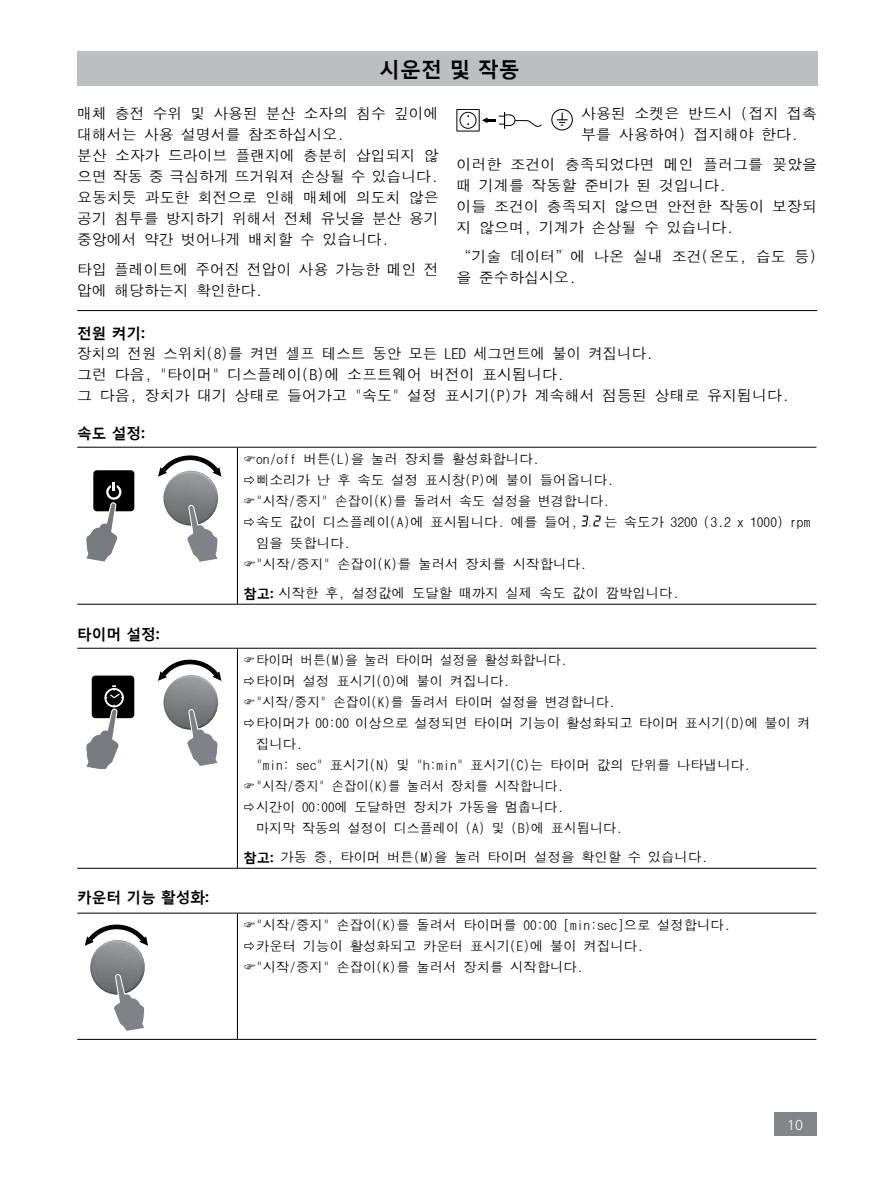
<style>
.page{position:relative;width:893px;height:1187px;background:#fff}
.page>*{position:absolute;margin:0;border:0;box-sizing:border-box;transform-origin:0 0}
.t1{font:700 21px "Malgun Gothic";color:#000}
.t2{font:15px/21px "Dotum Che";color:#000}
.t3{font:15px/21px "Dotum Che";color:#000;scale:.96 1}
.t4{font:700 15px "Malgun Gothic";color:#000}
.t5{font:300 15px "Frutiger Next IKA";color:#fff}
.t6{font:13.5px/21px "Dotum Che";color:#000}
.t7{font:13.5px/21px "Dotum Che";color:#000;scale:.94 1}
.s1{font-family:"Malgun Gothic";font-weight:700}
</style>
<div class="page">
<div style="left:774px;top:1112px;width:42px;height:23px;background:#838487"></div>
<hr style="left:77px;top:447px;width:160px;height:1px;background:#000">
<hr style="left:77px;top:604px;width:160px;height:1px;background:#000">
<hr style="left:237px;top:447px;width:579px;height:1px;background:#000">
<hr style="left:237px;top:447px;width:1px;height:157px;background:#000">
<hr style="left:237px;top:604px;width:579px;height:1px;background:#000">
<svg style="left:581px;top:515px;width:20px;height:11px"></svg>
<div style="left:93px;top:469px;width:42px;height:43px;background:#000;border-radius:4px"></div>
<div style="left:92px;top:468px;width:44px;height:44px;border:2px solid #fff;border-radius:4px"></div>
<svg style="left:86px;top:482px;width:35px;height:80px"></svg>
<svg style="left:158px;top:455px;width:63px;height:107px"></svg>
<hr style="left:77px;top:648px;width:160px;height:1px;background:#000">
<hr style="left:77px;top:867px;width:160px;height:1px;background:#000">
<hr style="left:237px;top:648px;width:579px;height:1px;background:#000">
<hr style="left:237px;top:648px;width:1px;height:219px;background:#000">
<hr style="left:237px;top:867px;width:579px;height:1px;background:#000">
<div style="left:91px;top:674px;width:44px;height:45px;background:#000;border-radius:4px"></div>
<div style="left:90px;top:674px;width:46px;height:45px;border:2px solid #fff;border-radius:4px"></div>
<svg style="left:86px;top:685px;width:38px;height:83px"></svg>
<svg style="left:158px;top:659px;width:63px;height:107px"></svg>
<hr style="left:77px;top:912px;width:160px;height:1px;background:#000">
<hr style="left:77px;top:1039px;width:160px;height:1px;background:#000">
<hr style="left:237px;top:912px;width:579px;height:1px;background:#000">
<hr style="left:237px;top:913px;width:1px;height:126px;background:#000">
<hr style="left:237px;top:1039px;width:579px;height:1px;background:#000">
<svg style="left:85px;top:924px;width:63px;height:107px"></svg>
<div style="left:77px;top:51px;width:740px;height:34px;background:#bcbec0"></div>
<div style="left:551px;top:109px;width:22px;height:21px;border:1px solid #000;border-radius:50%"></div>
<svg style="left:557px;top:113px;width:11px;height:13px"></svg>
<svg style="left:456px;top:109px;width:86px;height:22px"></svg>
<hr style="left:77px;top:310px;width:740px;height:1px;background:#000">
<h1 class="t1" style="left:379px;top:56px;width:142px">시운전 및 작동</h1>
<p class="t2" style="left:77px;top:103px;width:363px">매체 충전 수위 및 사용된 분산 소자의 침수 깊이에 대해서는 사용 설명서를 참조하십시오.<br>분산 소자가 드라이브 플랜지에 충분히 삽입되지 않 으면 작동 중 극심하게 뜨거워져 손상될 수 있습니다. 요동치듯 과도한 회전으로 인해 매체에 의도치 않은 공기 침투를 방지하기 위해서 전체 유닛을 분산 용기 중앙에서 약간 벗어나게 배치할 수 있습니다.</p>
<p class="t2" style="left:77px;top:259px;width:363px">타입 플레이트에 주어진 전압이 사용 가능한 메인 전 압에 해당하는지 확인한다.</p>
<p class="t2" style="left:581px;top:103px;width:237px">사용된 소켓은 반드시 (접지 접촉 부를 사용하여) 접지해야 한다.</p>
<p class="t2" style="left:456px;top:154px;width:362px">이러한 조건이 충족되었다면 메인 플러그를 꽂았을 때 기계를 작동할 준비가 된 것입니다.<br>이들 조건이 충족되지 않으면 안전한 작동이 보장되 지 않으며, 기계가 손상될 수 있습니다.</p>
<p class="t2" style="left:456px;top:246px;width:362px">“기술 데이터”에 나온 실내 조건(온도, 습도 등) 을 준수하십시오.</p>
<p class="t4" style="left:77px;top:323px;width:69px">전원 켜기:</p>
<p class="t3" style="left:77px;top:343px;width:744px">장치의 전원 스위치(8)를 켜면 셀프 테스트 동안 모든 LED 세그먼트에 불이 켜집니다.<br>그런 다음, "타이머" 디스플레이(B)에 소프트웨어 버전이 표시됩니다.<br>그 다음, 장치가 대기 상태로 들어가고 "속도" 설정 표시기(P)가 계속해서 점등된 상태로 유지됩니다.</p>
<p class="t4" style="left:77px;top:423px;width:69px">속도 설정:</p>
<p class="t4" style="left:77px;top:624px;width:84px">타이머 설정:</p>
<p class="t4" style="left:77px;top:887px;width:133px">카운터 기능 활성화:</p>
<p class="t6" style="left:256px;top:448px;width:359px">on/off 버튼(L)을 눌러 장치를 활성화합니다.<br>삐소리가 난 후 속도 설정 표시창(P)에 불이 들어옵니다. "시작/중지" 손잡이(K)를 돌려서 속도 설정을 변경합니다. 속도 값이 디스플레이(A)에 표시됩니다. 예를 들어,</p>
<p class="t6" style="left:604px;top:511px;width:208px">는 속도가 3200 (3.2 x 1000) rpm</p>
<p class="t6" style="left:256px;top:532px;width:332px">임을 뜻합니다.<br>"시작/중지" 손잡이(K)를 눌러서 장치를 시작합니다.</p>
<p class="t6" style="left:243px;top:583px;width:437px"><span class="s1">참고:</span> 시작한 후, 설정값에 도달할 때까지 실제 속도 값이 깜박입니다.</p>
<p class="t7" style="left:256px;top:649px;width:591px">타이머 버튼(M)을 눌러 타이머 설정을 활성화합니다.<br>타이머 설정 표시기(O)에 불이 켜집니다.<br>"시작/중지" 손잡이(K)를 돌려서 타이머 설정을 변경합니다.<br>타이머가 00:00 이상으로 설정되면 타이머 기능이 활성화되고 타이머 표시기(D)에 불이 켜 집니다.<br>"min: sec" 표시기(N) 및 "h:min" 표시기(C)는 타이머 값의 단위를 나타냅니다. "시작/중지" 손잡이(K)를 눌러서 장치를 시작합니다.<br>시간이 00:00에 도달하면 장치가 가동을 멈춥니다.<br>마지막 작동의 설정이 디스플레이 (A) 및 (B)에 표시됩니다.</p>
<p class="t6" style="left:243px;top:846px;width:466px"><span class="s1">참고:</span> 가동 중, 타이머 버튼(M)을 눌러 타이머 설정을 확인할 수 있습니다.</p>
<p class="t6" style="left:256px;top:914px;width:476px">"시작/중지" 손잡이(K)를 돌려서 타이머를 00:00 [min:sec]으로 설정합니다. 카운터 기능이 활성화되고 카운터 표시기(E)에 불이 켜집니다.<br>"시작/중지" 손잡이(K)를 눌러서 장치를 시작합니다.</p>
<p class="t5" style="left:787px;top:1115px;width:17px">10</p>
</div>
